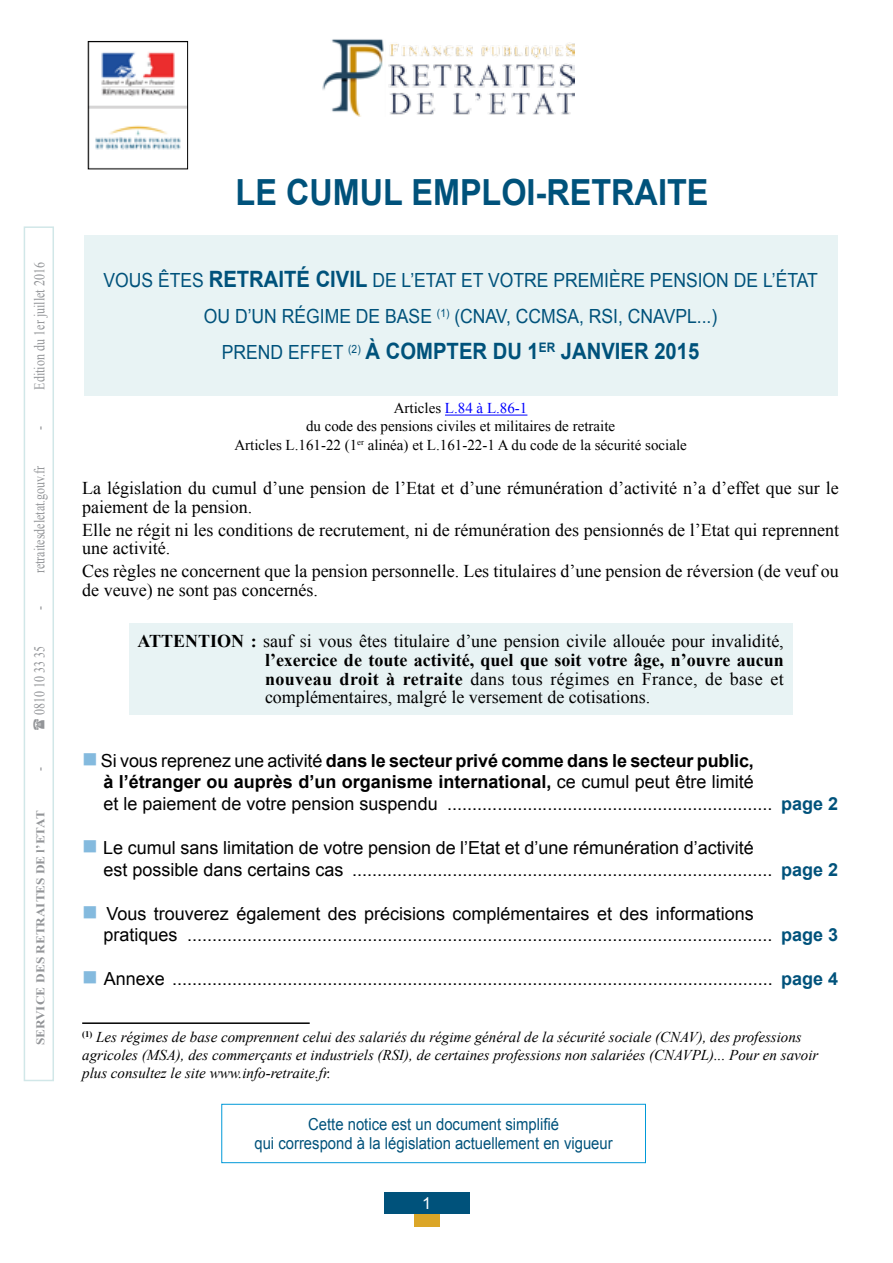
<style>
.page{position:relative;width:893px;height:1263px;background:#fff}
.page>*{position:absolute;margin:0;border:0;box-sizing:border-box;transform-origin:0 0}
.t1{font:700 36px "Arial";color:#00527b;scale:.9 1}
.t2{font:700 22.5px "Arial";color:#00527b;scale:.9 1}
.t3{font:19.5px/36px "Arial";color:#00527b;scale:.9 1}
.t4{font:18px/21.6px "Arial";color:#000}
.t5{font:18px/18.8px "Times New Roman";color:#000}
.t6{font:16.5px/19.8px "Arial";color:#00527b;text-align:center;scale:.9 1}
.t7{font:16.5px "Arial";color:#fff}
.t8{font:italic 15px/18px "Times New Roman";color:#000}
.t9{font:15px/18.3px "Times New Roman";color:#000;text-align:center}
.t10{font:15px "Times New Roman";color:#939598;scale:.8 1}
.t11{font:700 12px "Times New Roman";color:#939598;scale:1.1 1}
.s1{font-weight:700;font-size:22.5px}
.s2{font-weight:400;font-size:19.5px}
.s3{color:#00f}
.s4{font-weight:700}
.s5{color:#84bade}
.s6{font-weight:700;color:#00527b}
</style>
<div class="page">
<div style="left:384px;top:1192px;width:85px;height:22px;background:#00527b"></div>
<div style="left:414px;top:1214px;width:25px;height:12px;background:#dba628"></div>
<hr style="left:445px;top:415px;width:82px;height:1px;background:#00f">
<div style="left:84px;top:235px;width:753px;height:160px;background:#e8f3f4"></div>
<div style="left:129px;top:623px;width:663px;height:92px;background:#e8f3f4"></div>
<hr style="left:82px;top:1022px;width:228px;height:2px;background:#000">
<div style="left:24px;top:226px;width:30px;height:855px;border:2px solid #d1e7e8"></div>
<img style="left:322px;top:39px;width:252px;height:78px">
<div style="left:221px;top:1104px;width:425px;height:59px;border:1px solid #0099d8"></div>
<img style="left:90px;top:52px;width:96px;height:98px">
<div style="left:88px;top:41px;width:100px;height:128px;border:1px solid #000"></div>
<p class="t10" style="left:30px;top:389px;width:160px;rotate:-90deg">Edition du 1er juillet 2016</p>
<p class="t10" style="left:30px;top:429px;width:6px;rotate:-90deg">-</p>
<p class="t10" style="left:30px;top:610px;width:183px;rotate:-90deg">- retraitesdeletat.gouv.fr</p>
<p class="t10" style="left:30px;top:715px;width:88px;rotate:-90deg">0810 10 33 35</p>
<p class="t10" style="left:30px;top:771px;width:6px;rotate:-90deg">-</p>
<p class="t11" style="left:32px;top:1045px;width:215px;rotate:-90deg">SERVICE DES RETRAITES DE l’ETAT</p>
<h1 class="t1" style="left:236px;top:168px;width:527px">le cumul emploi-retraite</h1>
<p class="t3" style="left:204px;top:263px;width:661px;text-indent:-100px">vous êtes <span class="s1">retraité civil</span> de l’etat et votre première pension DE L’ÉTAT<br>OU d’un régime de base <sup>(1)</sup> (CNAV, CCMSA</p>
<p class="t3" style="left:579px;top:299px;width:82px">, RSI, CNAVPL</p>
<p class="t3" style="left:697px;top:299px;width:24px">...)</p>
<p class="t2" style="left:222px;top:336px;width:532px"><span class="s2">prend effet</span> <sup>(2)</sup> à compter du 1<sup>er</sup> janvier 2015</p>
<p class="t9" style="left:234px;top:399px;width:454px">Articles <span class="s3">L.84 à L.86-1<br></span>du code des pensions civiles et militaires de retraite<br>Articles L.161-22 (1<sup>er</sup> alinéa) et L.161-22-1 A du code de la sécurité sociale</p>
<p class="t5" style="left:82px;top:478px;width:758px">La législation du cumul d’une pension de l’Etat et d’une rémunération d’activité n’a d’effet que sur le paiement de la pension.</p>
<p class="t5" style="left:82px;top:520px;width:758px">Elle ne régit ni les conditions de recrutement, ni de rémunération des pensionnés de l’Etat qui reprennent une activité.</p>
<p class="t5" style="left:82px;top:562px;width:758px">Ces règles ne concernent que la pension personnelle. Les titulaires d’une pension de réversion (de veuf ou de veuve) ne sont pas concernés.</p>
<p class="t5" style="left:265px;top:631px;width:520px;text-align:justify;text-indent:-128px"><span class="s4">ATTENTION :</span> sauf si vous êtes titulaire d’une pension civile allouée pour invalidité, <span class="s4">l’exercice de toute activité, quel que soit votre âge, n’ouvre aucun nouveau droit à retraite</span> dans tous régimes en France, de base et complémentaires, malgré le versement de cotisations.</p>
<p class="t4" style="left:103px;top:750px;width:736px;text-indent:-21px"><span class="s5">■</span> Si vous reprenez une activité <span class="s4">dans le secteur privé comme dans le secteur public,<br>à l’étranger ou auprès d’un organisme international,</span> ce cumul peut être limité<br>et le paiement de votre pension suspendu ................................................................. <span class="s6">page 2</span></p>
<p class="t4" style="left:103px;top:837px;width:736px;text-indent:-21px"><span class="s5">■</span> Le cumul sans limitation de votre pension de l’Etat et d’une rémunération d’activité<br>est possible dans certains cas .................................................................................... <span class="s6">page 2</span></p>
<p class="t4" style="left:103px;top:903px;width:736px;text-indent:-21px"><span class="s5">■</span> Vous trouverez également des précisions complémentaires et des informations<br>pratiques ..................................................................................................................... <span class="s6">page 3</span></p>
<p class="t4" style="left:82px;top:968px;width:758px"><span class="s5">■</span> Annexe ........................................................................................................................ <span class="s6">page 4</span></p>
<p class="t8" style="left:82px;top:1027px;width:738px"><sup>(1)</sup> Les régimes de base comprennent celui des salariés du régime général de la sécurité sociale (CNAV), des professions agricoles (MSA), des commerçants et industriels (RSI), de certaines professions non salariées (CNAVPL)... Pour en savoir plus consultez le site www.info-retraite.fr.</p>
<p class="t6" style="left:254px;top:1114px;width:400px">Cette notice est un document simplifié<br>qui correspond à la législation actuellement en vigueur</p>
<p class="t7" style="left:422px;top:1193px;width:11px">1</p>
</div>
